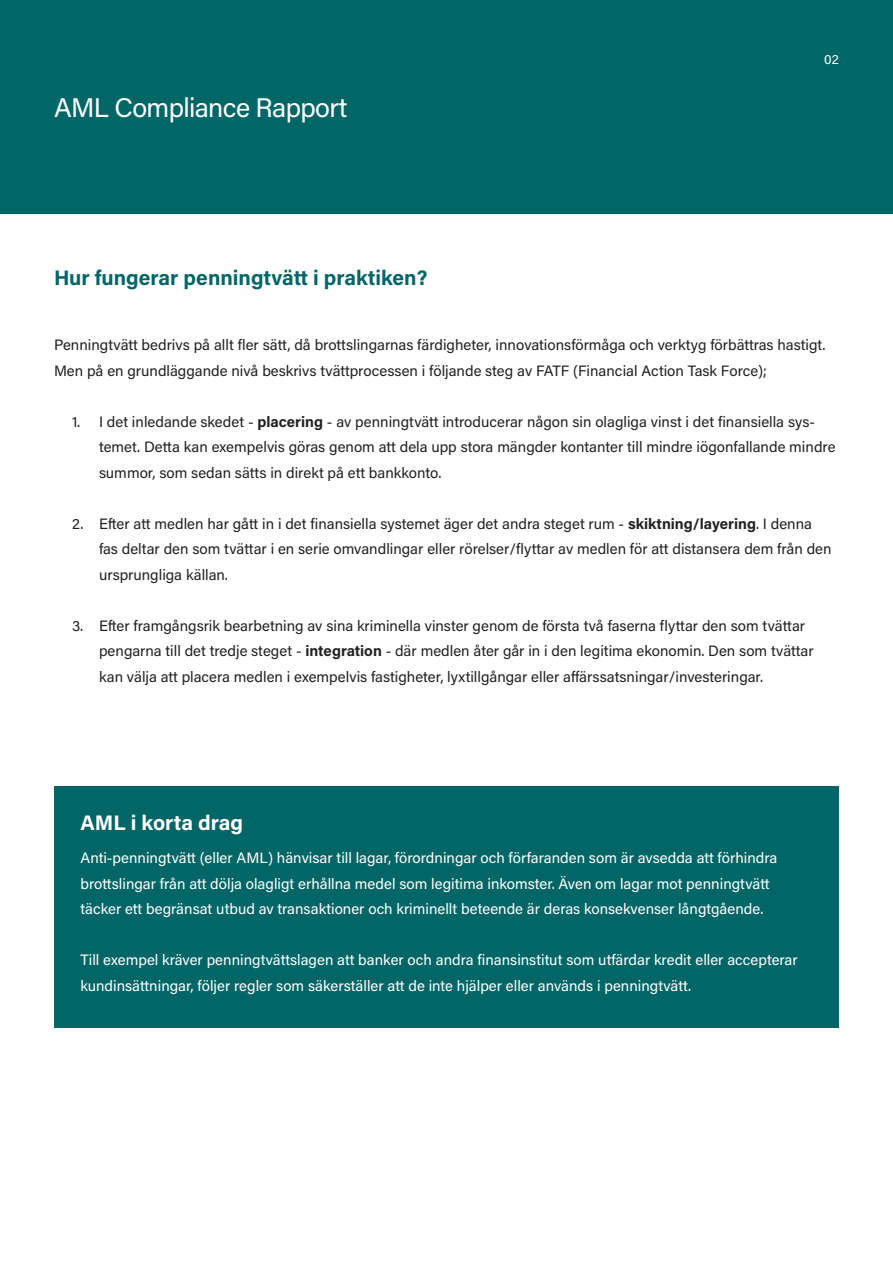
<style>
.page{position:relative;width:893px;height:1263px;background:#fff}
.page>*{position:absolute;margin:0;border:0;box-sizing:border-box;transform-origin:0 0}
.t1{font:27px "Acumin Variable Concept";letter-spacing:-.005em;color:#fff}
.t2{font:21px "Acumin Variable Concept";letter-spacing:.05em;color:#026666}
.t3{font:21px "Acumin Variable Concept";letter-spacing:.05em;color:#fff}
.t4{font:15px/25.5px "Acumin Variable Concept";letter-spacing:.02em;color:#212121}
.t5{font:15px/25.5px "Acumin Variable Concept";letter-spacing:.02em;color:#fff}
.t6{font:13.5px "Acumin Variable Concept";color:#fff}
</style>
<div class="page">
<div style="left:0;top:0;width:893px;height:194px;background:#066"></div>
<div style="left:0;top:194px;width:893px;height:20px;background:#066"></div>
<div style="left:54px;top:786px;width:785px;height:242px;background:#026666"></div>
<h1 class="t1" style="left:54px;top:89px;width:294px">AML Compliance Rapport</h1>
<h2 class="t2" style="left:54px;top:264px;width:374px">Hur fungerar penningtvätt i praktiken?</h2>
<p class="t6" style="left:824px;top:50px;width:16px">02</p>
<p class="t4" style="left:54px;top:332px;width:773px">Penningtvätt bedrivs på allt fler sätt, då brottslingarnas färdigheter, innovationsförmåga och verktyg förbättras hastigt.<br>Men på en grundläggande nivå beskrivs tvättprocessen i följande steg av FATF (Financial Action Task Force);</p>
<p class="t4" style="left:99px;top:408px;width:738px;text-indent:-27px">1. I det inledande skedet - placering - av penningtvätt introducerar någon sin olagliga vinst i det finansiella sys&shy;temet. Detta kan exempelvis göras genom att dela upp stora mängder kontanter till mindre iögonfallande mindre summor, som sedan sätts in direkt på ett bankkonto.</p>
<p class="t4" style="left:99px;top:510px;width:734px;text-indent:-27px">2. Efter att medlen har gått in i det finansiella systemet äger det andra steget rum - skiktning/layering. I denna fas deltar den som tvättar i en serie omvandlingar eller rörelser/flyttar av medlen för att distansera dem från den ursprungliga källan.</p>
<p class="t4" style="left:99px;top:612px;width:716px;text-indent:-27px">3. Efter framgångsrik bearbetning av sina kriminella vinster genom de första två faserna flyttar den som tvättar pengarna till det tredje steget - integration - där medlen åter går in i den legitima ekonomin. Den som tvättar kan välja att placera medlen i exempelvis fastigheter, lyxtillgångar eller affärssatsningar/investeringar.</p>
<h2 class="t3" style="left:80px;top:809px;width:163px">AML i korta drag</h2>
<p class="t5" style="left:80px;top:845px;width:698px">Anti-penningtvätt (eller AML) hänvisar till lagar, förordningar och förfaranden som är avsedda att förhindra brottslingar från att dölja olagligt erhållna medel som legitima inkomster. Även om lagar mot penningtvätt täcker ett begränsat utbud av transaktioner och kriminellt beteende är deras konsekvenser långtgående.</p>
<p class="t5" style="left:80px;top:947px;width:718px">Till exempel kräver penningtvättslagen att banker och andra finansinstitut som utfärdar kredit eller accepterar kundinsättningar, följer regler som säkerställer att de inte hjälper eller används i penningtvätt.</p>
</div>
